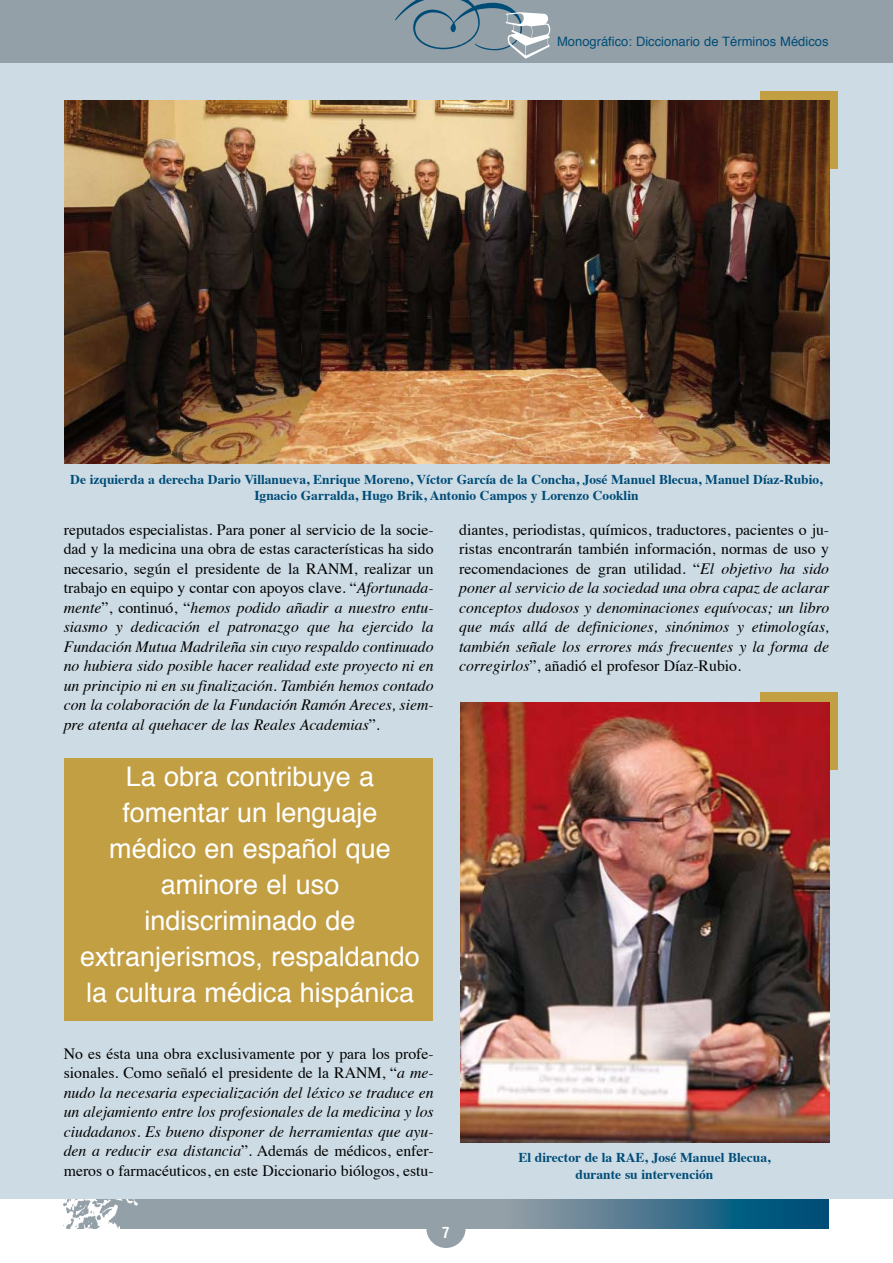
<style>
.page{position:relative;width:893px;height:1263px;background:#fff}
.page>*{position:absolute;margin:0;border:0;box-sizing:border-box;transform-origin:0 0}
.t1{font:27px/36px "Helvetica";color:#fff;text-align:center}
.t2{font:italic 15.75px/19.5px "Times";color:#000;text-align:justify}
.t3{font:700 condensed 15px "Helvetica";color:#fff}
.t4{font:700 13.5px/16.5px "Times";color:#004c77;text-align:center}
.t5{font:12.9px "Helvetica";color:#004c77}
.s1{color:#fff}
.s2{font-style:normal}
</style>
<div class="page">
<div style="left:63px;top:1199px;width:440px;height:29px;background:#94a0a7"></div>
<svg style="left:503px;top:1199px;width:325px;height:29px"></svg>
<img style="left:63px;top:1199px;width:75px;height:29px">
<div style="left:426px;top:1209px;width:40px;height:39px;background:#94a0a7;border-radius:50%"></div>
<div style="left:0;top:0;width:893px;height:64px;background:#94a0a7"></div>
<div style="left:0;top:64px;width:893px;height:1135px;background:#ccdbe4"></div>
<svg style="left:395px;top:0;width:127px;height:50px"></svg>
<div style="left:760px;top:91px;width:78px;height:78px;background:#c39f44"></div>
<img style="left:64px;top:101px;width:765px;height:362px">
<div style="left:760px;top:692px;width:78px;height:78px;background:#c39f44"></div>
<img style="left:460px;top:702px;width:369px;height:440px">
<div style="left:64px;top:758px;width:369px;height:262px;background:#c39f44"></div>
<p class="t5" style="left:501px;top:31px;width:329px"><span class="s1">◻</span> Monográfico: Diccionario de Términos Médicos</p>
<p class="t4" style="left:70px;top:469px;width:754px">De izquierda a derecha Dario Villanueva, Enrique Moreno, Víctor García de la Concha, José Manuel Blecua, Manuel Díaz-Rubio,<br>Ignacio Garralda, Hugo Brik, Antonio Campos y Lorenzo Cooklin</p>
<p class="t2" style="left:64px;top:519px;width:371px"><span class="s2">reputados especialistas. Para poner al servicio de la socie&shy;dad y la medicina una obra de estas características ha sido necesario, según el presidente de la RANM, realizar un trabajo en equipo y contar con apoyos clave. “</span>Afortunada&shy;mente<span class="s2">”, continuó, “</span>hemos podido añadir a nuestro entu&shy;siasmo y dedicación el patronazgo que ha ejercido la Fundación Mutua Madrileña sin cuyo respaldo continuado no hubiera sido posible hacer realidad este proyecto ni en un principio ni en su finalización. También hemos contado con la colaboración de la Fundación Ramón Areces, siem&shy;pre atenta al quehacer de las Reales Academias<span class="s2">”.</span></p>
<h1 class="t1" style="left:80px;top:760px;width:341px">La obra contribuye a fomentar un lenguaje médico en español que aminore el uso indiscriminado de extranjerismos, respaldando la cultura médica hispánica</h1>
<p class="t2" style="left:64px;top:1043px;width:371px"><span class="s2">No es ésta una obra exclusivamente por y para los profe&shy;sionales. Como señaló el presidente de la RANM, “</span>a me&shy;nudo la necesaria especialización del léxico se traduce en un alejamiento entre los profesionales de la medicina y los ciudadanos. Es bueno disponer de herramientas que ayu&shy;den a reducir esa distancia<span class="s2">”. Además de médicos, enfer&shy;meros o farmacéuticos, en este Diccionario biólogos, estu-</span></p>
<p class="t2" style="left:459px;top:519px;width:371px"><span class="s2">diantes, periodistas, químicos, traductores, pacientes o ju&shy;ristas encontrarán también información, normas de uso y recomendaciones de gran utilidad. “</span>El objetivo ha sido poner al servicio de la sociedad una obra capaz de aclarar conceptos dudosos y denominaciones equívocas; un libro que más allá de definiciones, sinónimos y etimologías, también señale los errores más frecuentes y la forma de corregirlos<span class="s2">”, añadió el profesor Díaz-Rubio.</span></p>
<p class="t4" style="left:518px;top:1148px;width:253px">El director de la RAE, José Manuel Blecua, durante su intervención</p>
<p class="t3" style="left:442px;top:1223px;width:9px">7</p>
</div>
